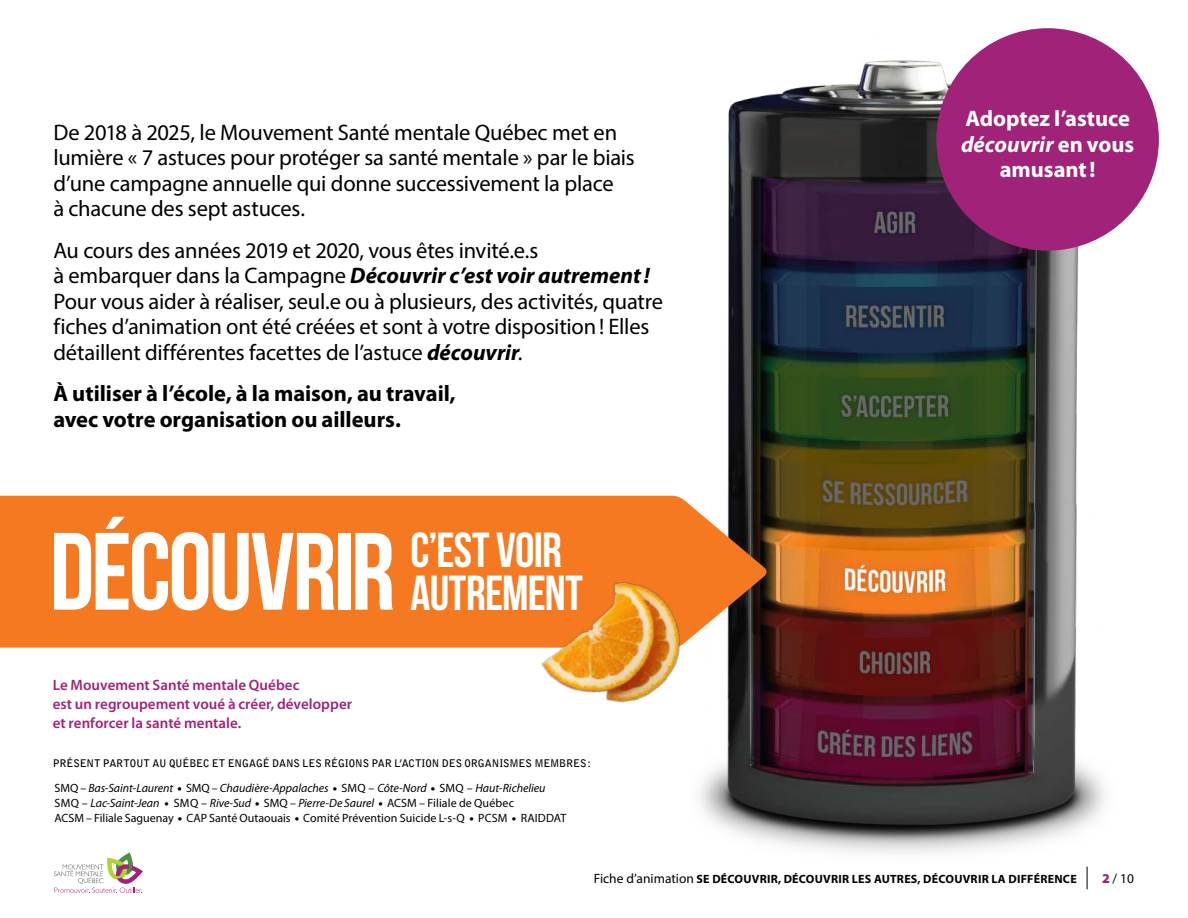
<style>
.page{position:relative;width:1188px;height:918px;background:#fff}
.page>*{position:absolute;margin:0;border:0;box-sizing:border-box;transform-origin:0 0}
.t1{font:109.65px "Bebas Neue";letter-spacing:-.025em;color:#fff}
.t2{font:49.2px/43.5px "Bebas Neue";letter-spacing:-.015em;color:#fff}
.t3{font:22.5px/25.5px "Myriad Pro";letter-spacing:-.01em;color:#000}
.t4{font:700 22.5px/25.5px "Myriad Pro";letter-spacing:-.005em;color:#000}
.t5{font:700 22.5px/25.5px "Myriad Pro";letter-spacing:-.005em;color:#fff;text-align:center}
.t6{font:600 15px/18.8px "Myriad Pro";letter-spacing:.005em;color:#a12279}
.t7{font:13.5px "Myriad Pro";color:#000}
.t8{font:12px/15px "Myriad Pro";color:#000}
.t9{font:700 12px "Myriad Pro";letter-spacing:.02em;color:#000}
.t10{font:700 10.5px "Bell Gothic Std";letter-spacing:-.01em;color:#000}
.s1{font-weight:700;font-style:italic}
.s2{font-style:italic}
.s3{font-weight:900}
.s4{font-weight:400;font-size:13.5px}
.s5{font-weight:900;color:#a12279}
</style>
<div class="page">
<img style="left:0;top:28px;width:1159px;height:865px">
<svg style="left:0;top:496px;width:770px;height:152px;background:#e97623"></svg>
<div style="left:936px;top:28px;width:223px;height:223px;background:#a12279;border-radius:50%"></div>
<img style="left:514px;top:557px;width:195px;height:181px">
<p class="t3" style="left:53px;top:119px;width:583px">De 2018 à 2025, le Mouvement Santé mentale Québec met en lumière « 7 astuces pour protéger sa santé mentale » par le biais d’une campagne annuelle qui donne successivement la place<br>à chacune des sept astuces.</p>
<p class="t3" style="left:53px;top:237px;width:611px">Au cours des années 2019 et 2020, vous êtes invité.e.s<br>à embarquer dans la Campagne <span class="s1">Découvrir c’est voir autrement!<br></span>Pour vous aider à réaliser, seul.e ou à plusieurs, des activités, quatre fiches d’animation ont été créées et sont à votre disposition! Elles détaillent différentes facettes de l’astuce <span class="s1">découvrir</span>.</p>
<p class="t4" style="left:53px;top:380px;width:404px">À utiliser à l’école, à la maison, au travail, avec votre organisation ou ailleurs.</p>
<h1 class="t1" style="left:50px;top:512px;width:347px">DÉCOUVRIR</h1>
<h2 class="t2" style="left:411px;top:528px;width:174px">C’EST VOIR<br>AUTREMENT</h2>
<p class="t6" style="left:53px;top:675px;width:301px">Le Mouvement Santé mentale Québec<br>est un regroupement voué à créer, développer et renforcer la santé mentale.</p>
<p class="t10" style="left:53px;top:757px;width:540px">PRÉSENT PARTOUT AU QUÉBEC ET ENGAGÉ DANS LES RÉGIONS PAR L’ACTION DES ORGANISMES MEMBRES:</p>
<p class="t8" style="left:55px;top:780px;width:513px">SMQ – <span class="s2">Bas-Saint-Laurent</span> <span class="s3">•</span> SMQ – <span class="s2">Chaudière-Appalaches</span> <span class="s3">•</span> SMQ – <span class="s2">Côte-Nord</span> <span class="s3">•</span> SMQ – <span class="s2">Haut-Richelieu<br></span>SMQ – <span class="s2">Lac-Saint-Jean</span> <span class="s3">•</span> SMQ – <span class="s2">Rive-Sud</span> <span class="s3">•</span> SMQ – <span class="s2">Pierre-De Saurel</span> <span class="s3">•</span> ACSM – Filiale de Québec<br>ACSM – Filiale Saguenay <span class="s3">•</span> CAP Santé Outaouais <span class="s3">•</span> Comité Prévention Suicide L-s-Q <span class="s3">•</span> PCSM <span class="s3">•</span> RAIDDAT</p>
<p class="t5" style="left:961px;top:105px;width:175px">Adoptez l’astuce <span class="s2">découvrir</span> en vous amusant!</p>
<p class="t9" style="left:594px;top:871px;width:484px"><span class="s4">Fiche d’animation</span> SE DÉCOUVRIR, DÉCOUVRIR LES AUTRES, DÉCOUVRIR LA DIFFÉRENCE</p>
<p class="t7" style="left:1102px;top:870px;width:33px"><span class="s5">2</span>/ 10</p>
</div>
